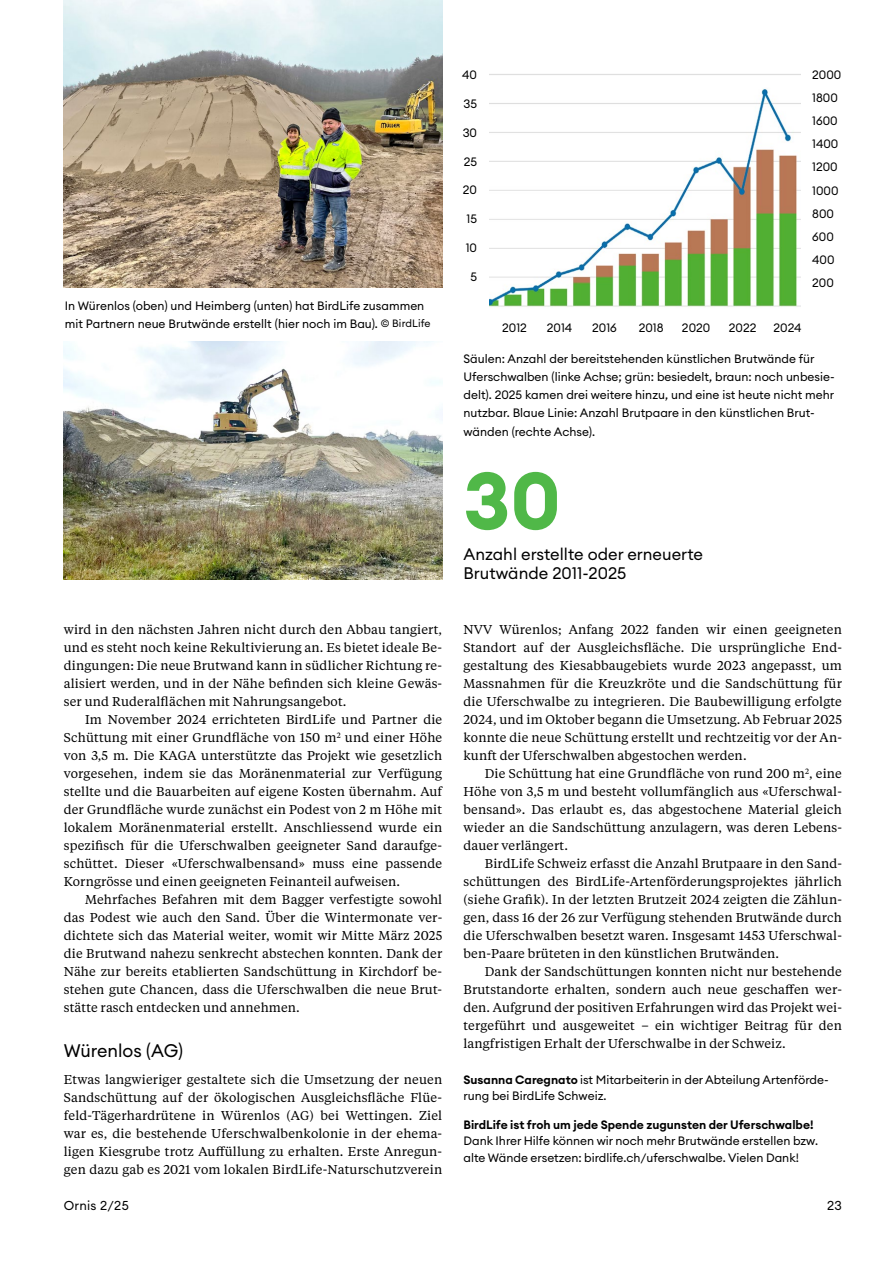
<style>
.page{position:relative;width:893px;height:1263px;background:#fff}
.page>*{position:absolute;margin:0;border:0;box-sizing:border-box;transform-origin:0 0}
.t1{font:700 79.5px "Euclid Circular A";color:#50b848}
.t2{font:18px "Euclid Circular A";color:#000}
.t3{font:16.5px/19.8px "Euclid Circular A";color:#000}
.t4{font:12.75px/18px "Tiempos Text";letter-spacing:.01em;color:#000;text-align:justify}
.t5{font:12.75px "Euclid Circular A";letter-spacing:.02em;color:#000}
.t6{font:12px/23.1px "Euclid Circular A";color:#000}
.t7{font:600 12px "Euclid Circular A";color:#000}
.s1{font-size:10.5px}
.s2{font-weight:600}
</style>
<div class="page">
<img style="left:64px;top:0;width:378px;height:288px">
<img style="left:64px;top:341px;width:378px;height:238px">
<img style="left:489px;top:74px;width:312px;height:233px">
<p class="t6" style="left:65px;top:296px;width:367px;line-height:18px">In Würenlos (oben) und Heimberg (unten) hat BirdLife zusammen mit Partnern neue Brutwände erstellt (hier noch im Bau). <span class="s1">© BirdLife</span></p>
<p class="t4" style="left:64px;top:619px;width:380px">wird in den nächsten Jahren nicht durch den Abbau tangiert, und es steht noch keine Rekultivierung an. Es bietet ideale Be&shy;dingungen: Die neue Brutwand kann in südlicher Richtung re&shy;alisiert werden, und in der Nähe befinden sich kleine Gewäs&shy;ser und Ruderalflächen mit Nahrungsangebot.</p>
<p class="t4" style="left:64px;top:709px;width:380px;text-indent:21px">Im November 2024 errichteten BirdLife und Partner die Schüttung mit einer Grundfläche von 150 m<sup>2</sup> und einer Höhe von 3,5 m. Die KAGA unterstützte das Projekt wie gesetzlich vorgesehen, indem sie das Moränenmaterial zur Verfügung stellte und die Bauarbeiten auf eigene Kosten übernahm. Auf der Grundfläche wurde zunächst ein Podest von 2 m Höhe mit lokalem Moränenmaterial erstellt. Anschliessend wurde ein spezifisch für die Uferschwalben geeigneter Sand daraufge&shy;schüttet. Dieser «Uferschwalbensand» muss eine passende Korngrösse und einen geeigneten Feinanteil aufweisen.</p>
<p class="t4" style="left:64px;top:889px;width:380px;text-indent:21px">Mehrfaches Befahren mit dem Bagger verfestigte sowohl das Podest wie auch den Sand. Über die Wintermonate ver&shy;dichtete sich das Material weiter, womit wir Mitte März 2025 die Brutwand nahezu senkrecht abstechen konnten. Dank der Nähe zur bereits etablierten Sandschüttung in Kirchdorf be&shy;stehen gute Chancen, dass die Uferschwalben die neue Brut&shy;stätte rasch entdecken und annehmen.</p>
<h2 class="t2" style="left:64px;top:1038px;width:121px">Würenlos (AG)</h2>
<p class="t4" style="left:64px;top:1069px;width:380px">Etwas langwieriger gestaltete sich die Umsetzung der neuen Sandschüttung auf der ökologischen Ausgleichsfläche Flüe&shy;feld-Tägerhardrütene in Würenlos (AG) bei Wettingen. Ziel war es, die bestehende Uferschwalbenkolonie in der ehema&shy;ligen Kiesgrube trotz Auffüllung zu erhalten. Erste Anregun&shy;gen dazu gab es 2021 vom lokalen BirdLife-Naturschutzverein</p>
<p class="t6" style="left:462px;top:63px;width:16px">40</p>
<p class="t6" style="left:463px;top:92px;width:15px">35</p>
<p class="t6" style="left:463px;top:121px;width:16px">30</p>
<p class="t6" style="left:464px;top:150px;width:15px">25</p>
<p class="t6" style="left:463px;top:179px;width:16px">20</p>
<p class="t6" style="left:467px;top:207px;width:12px">15</p>
<p class="t6" style="left:466px;top:236px;width:13px">10</p>
<p class="t6" style="left:470px;top:265px;width:8px">5</p>
<p class="t6" style="left:812px;top:63px;width:31px">2000<br>1800<br>1600<br>1400<br>1200<br>1000<br>800<br>600<br>400<br>200</p>
<p class="t6" style="left:502px;top:316px;width:26px">2012</p>
<p class="t6" style="left:547px;top:316px;width:27px">2014</p>
<p class="t6" style="left:592px;top:316px;width:26px">2016</p>
<p class="t6" style="left:639px;top:316px;width:26px">2018</p>
<p class="t6" style="left:682px;top:316px;width:30px">2020</p>
<p class="t6" style="left:729px;top:316px;width:29px">2022</p>
<p class="t6" style="left:774px;top:316px;width:30px">2024</p>
<p class="t6" style="left:463px;top:350px;width:373px;line-height:18px">Säulen: Anzahl der bereitstehenden künstlichen Brutwände für Uferschwalben (linke Achse; grün: besiedelt, braun: noch unbesie&shy;delt). 2025 kamen drei weitere hinzu, und eine ist heute nicht mehr nutzbar. Blaue Linie: Anzahl Brutpaare in den künstlichen Brut&shy;wänden (rechte Achse).</p>
<h1 class="t1" style="left:463px;top:450px;width:99px">30</h1>
<p class="t3" style="left:463px;top:544px;width:241px">Anzahl erstellte oder erneuerte<br>Brutwände 2011-2025</p>
<p class="t4" style="left:463px;top:619px;width:380px">NVV Würenlos; Anfang 2022 fanden wir einen geeigneten Standort auf der Ausgleichsfläche. Die ursprüngliche End&shy;gestaltung des Kiesabbaugebiets wurde 2023 angepasst, um Massnahmen für die Kreuzkröte und die Sandschüttung für die Uferschwalbe zu integrieren. Die Baubewilligung erfolgte 2024, und im Oktober begann die Umsetzung. Ab Februar 2025 konnte die neue Schüttung erstellt und rechtzeitig vor der An&shy;kunft der Uferschwalben abgestochen werden.</p>
<p class="t4" style="left:463px;top:763px;width:380px;text-indent:21px">Die Schüttung hat eine Grundfläche von rund 200 m<sup>2</sup>, eine Höhe von 3,5 m und besteht vollumfänglich aus «Uferschwal&shy;bensand». Das erlaubt es, das abgestochene Material gleich wieder an die Sandschüttung anzulagern, was deren Lebens&shy;dauer verlängert.</p>
<p class="t4" style="left:463px;top:853px;width:380px;text-indent:21px">BirdLife Schweiz erfasst die Anzahl Brutpaare in den Sand&shy;schüttungen des BirdLife-Artenförderungsprojektes jährlich (siehe Grafik). In der letzten Brutzeit 2024 zeigten die Zählun&shy;gen, dass 16 der 26 zur Verfügung stehenden Brutwände durch die Uferschwalben besetzt waren. Insgesamt 1453 Uferschwal&shy;ben-Paare brüteten in den künstlichen Brutwänden.</p>
<p class="t4" style="left:463px;top:961px;width:380px;text-indent:21px">Dank der Sandschüttungen konnten nicht nur bestehende Brutstandorte erhalten, sondern auch neue geschaffen wer&shy;den. Aufgrund der positiven Erfahrungen wird das Projekt wei&shy;tergeführt und ausgeweitet – ein wichtiger Beitrag für den langfristigen Erhalt der Uferschwalbe in der Schweiz.</p>
<p class="t6" style="left:463px;top:1071px;width:367px;line-height:16.5px"><span class="s2">Susanna Caregnato</span> ist Mitarbeiterin in der Abteilung Artenförde&shy;rung bei BirdLife Schweiz.</p>
<p class="t7" style="left:463px;top:1116px;width:352px">BirdLife ist froh um jede Spende zugunsten der Uferschwalbe!</p>
<p class="t6" style="left:463px;top:1132px;width:356px;line-height:16.5px">Dank Ihrer Hilfe können wir noch mehr Brutwände erstellen bzw. alte Wände ersetzen: birdlife.ch/uferschwalbe. Vielen Dank!</p>
<p class="t5" style="left:64px;top:1197px;width:66px">Ornis 2/25</p>
<p class="t5" style="left:827px;top:1197px;width:16px">23</p>
</div>
